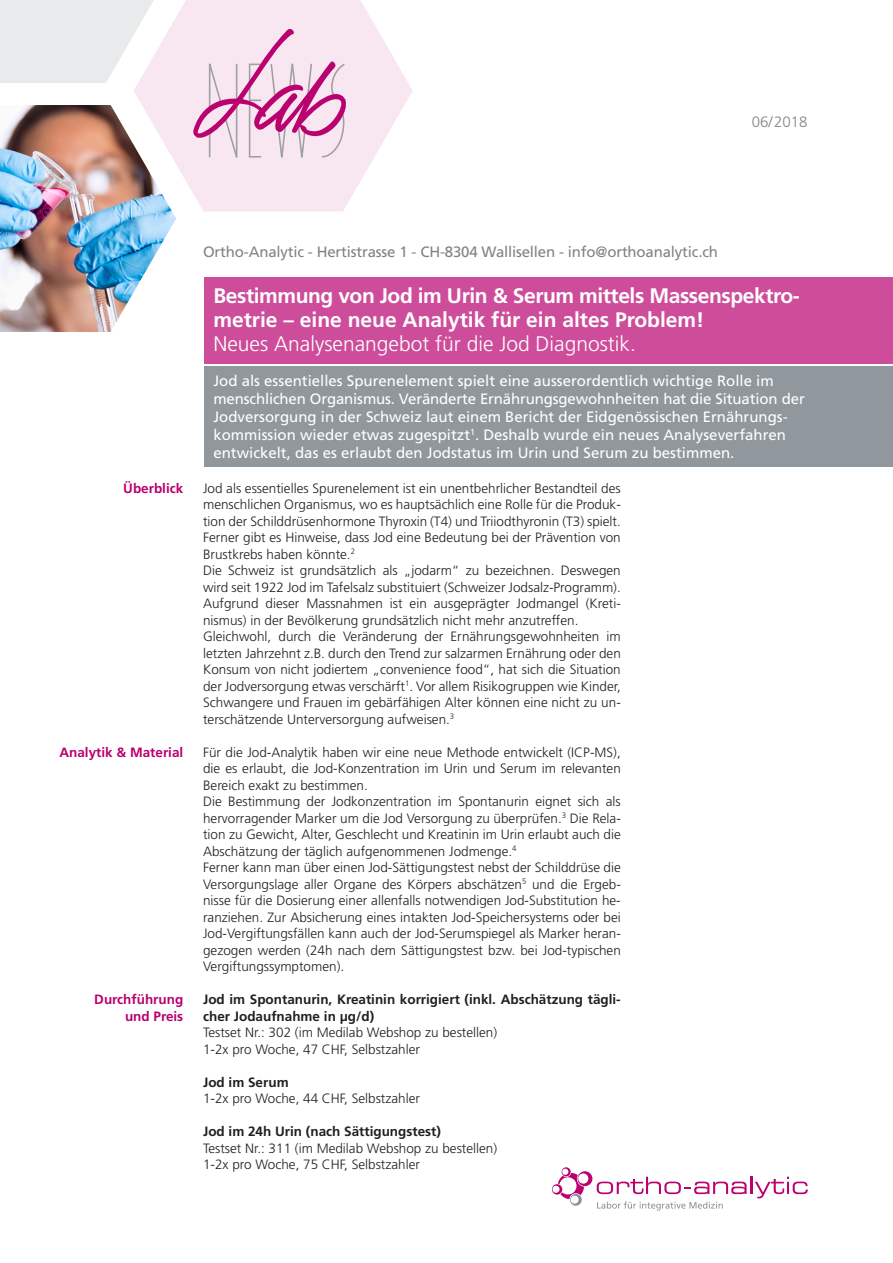
<style>
.page{position:relative;width:893px;height:1263px;background:#fff}
.page>*{position:absolute;margin:0;border:0;box-sizing:border-box;transform-origin:0 0}
.t1{font:700 21px/24px "Frutiger LT Std";letter-spacing:-.02em;color:#fff}
.t2{font:300 21px "Frutiger LT Std";color:#fff}
.t3{font:15px/18px "Frutiger LT Std";color:#fff}
.t4{font:15px "Frutiger LT Std";letter-spacing:-.01em;color:#808285}
.t5{font:300 15px "Frutiger LT Std";color:#808285}
.t6{font:300 13.5px/16.5px "Frutiger LT Std";color:#231f20}
.t7{font:700 13.5px/16.5px "Frutiger LT Std";color:#231f20}
.t8{font:700 13.5px/16.5px "Frutiger LT Std";color:#ba0170;text-align:right}
</style>
<div class="page">
<div style="left:204px;top:277px;width:689px;height:87px;background:#ce4d9b"></div>
<div style="left:204px;top:366px;width:689px;height:100px;background:#90979d"></div>
<svg style="left:552px;top:1167px;width:256px;height:43px"></svg>
<svg style="left:134px;top:0;width:279px;height:212px;fill:#f8e6f0"></svg>
<svg style="left:0;top:0;width:176px;height:83px"></svg>
<svg style="left:192px;top:28px;width:156px;height:143px;background:#ebc3db"></svg>
<img style="left:0;top:105px;width:176px;height:227px">
<p class="t5" style="left:752px;top:114px;width:57px">06/2018</p>
<p class="t8" style="left:123px;top:480px;width:62px">Überblick</p>
<p class="t8" style="left:59px;top:744px;width:125px">Analytik &amp; Material</p>
<p class="t8" style="left:94px;top:991px;width:90px">Durchführung und Preis</p>
<p class="t4" style="left:203px;top:243px;width:516px">Ortho-Analytic - Hertistrasse 1 - CH-8304 Wallisellen - info@orthoanalytic.ch</p>
<h1 class="t1" style="left:213px;top:284px;width:588px">Bestimmung von Jod im Urin &amp; Serum mittels Massenspektro&shy;metrie – eine neue Analytik für ein altes Problem!</h1>
<h1 class="t2" style="left:213px;top:332px;width:424px">Neues Analysenangebot für die Jod Diagnostik.</h1>
<p class="t3" style="left:213px;top:372px;width:593px">Jod als essentielles Spurenelement spielt eine ausserordentlich wichtige Rolle im menschlichen Organismus. Veränderte Ernährungsgewohnheiten hat die Situation der Jodversorgung in der Schweiz laut einem Bericht der Eidgenössischen Ernährungs&shy;kommission wieder etwas zugespitzt<sup>1</sup>. Deshalb wurde ein neues Analyseverfahren entwickelt, das es erlaubt den Jodstatus im Urin und Serum zu bestimmen.</p>
<p class="t6" style="left:203px;top:480px;width:419px">Jod als essentielles Spurenelement ist ein unentbehrlicher Bestandteil des menschlichen Organismus, wo es hauptsächlich eine Rolle für die Produk&shy;tion der Schilddrüsenhormone Thyroxin (T4) und Triiodthyronin (T3) spielt.<br>Ferner gibt es Hinweise, dass Jod eine Bedeutung bei der Prävention von Brustkrebs haben könnte.<sup>2<br></sup>Die Schweiz ist grundsätzlich als „jodarm“ zu bezeichnen. Deswegen wird seit 1922 Jod im Tafelsalz substituiert (Schweizer Jodsalz-Programm).<br>Aufgrund dieser Massnahmen ist ein ausgeprägter Jodmangel (Kreti&shy;nismus) in der Bevölkerung grundsätzlich nicht mehr anzutreffen.<br>Gleichwohl, durch die Veränderung der Ernährungsgewohnheiten im letzten Jahrzehnt z.B. durch den Trend zur salzarmen Ernährung oder den Konsum von nicht jodiertem „convenience food“, hat sich die Situation der Jodversorgung etwas verschärft<sup>1</sup>. Vor allem Risikogruppen wie Kinder, Schwangere und Frauen im gebärfähigen Alter können eine nicht zu un&shy;terschätzende Unterversorgung aufweisen.<sup>3</sup></p>
<p class="t6" style="left:203px;top:744px;width:419px">Für die Jod-Analytik haben wir eine neue Methode entwickelt (ICP-MS), die es erlaubt, die Jod-Konzentration im Urin und Serum im relevanten Bereich exakt zu bestimmen.<br>Die Bestimmung der Jodkonzentration im Spontanurin eignet sich als hervorragender Marker um die Jod Versorgung zu überprüfen.<sup>3</sup> Die Rela&shy;tion zu Gewicht, Alter, Geschlecht und Kreatinin im Urin erlaubt auch die Abschätzung der täglich aufgenommenen Jodmenge.<sup>4<br></sup>Ferner kann man über einen Jod-Sättigungstest nebst der Schilddrüse die Versorgungslage aller Organe des Körpers abschätzen<sup>5</sup> und die Ergeb&shy;nisse für die Dosierung einer allenfalls notwendigen Jod-Substitution he&shy;ranziehen. Zur Absicherung eines intakten Jod-Speichersystems oder bei Jod-Vergiftungsfällen kann auch der Jod-Serumspiegel als Marker heran&shy;gezogen werden (24h nach dem Sättigungstest bzw. bei Jod-typischen Vergiftungssymptomen).</p>
<p class="t7" style="left:203px;top:991px;width:419px">Jod im Spontanurin, Kreatinin korrigiert (inkl. Abschätzung tägli&shy;cher Jodaufnahme in µg/d)</p>
<p class="t6" style="left:203px;top:1024px;width:296px">Testset Nr.: 302 (im Medilab Webshop zu bestellen)<br>1-2x pro Woche, 47 CHF, Selbstzahler</p>
<p class="t7" style="left:203px;top:1074px;width:87px">Jod im Serum</p>
<p class="t6" style="left:203px;top:1090px;width:218px">1-2x pro Woche, 44 CHF, Selbstzahler</p>
<p class="t7" style="left:203px;top:1123px;width:239px">Jod im 24h Urin (nach Sättigungstest)</p>
<p class="t6" style="left:203px;top:1140px;width:296px">Testset Nr.: 311 (im Medilab Webshop zu bestellen)<br>1-2x pro Woche, 75 CHF, Selbstzahler</p>
</div>
